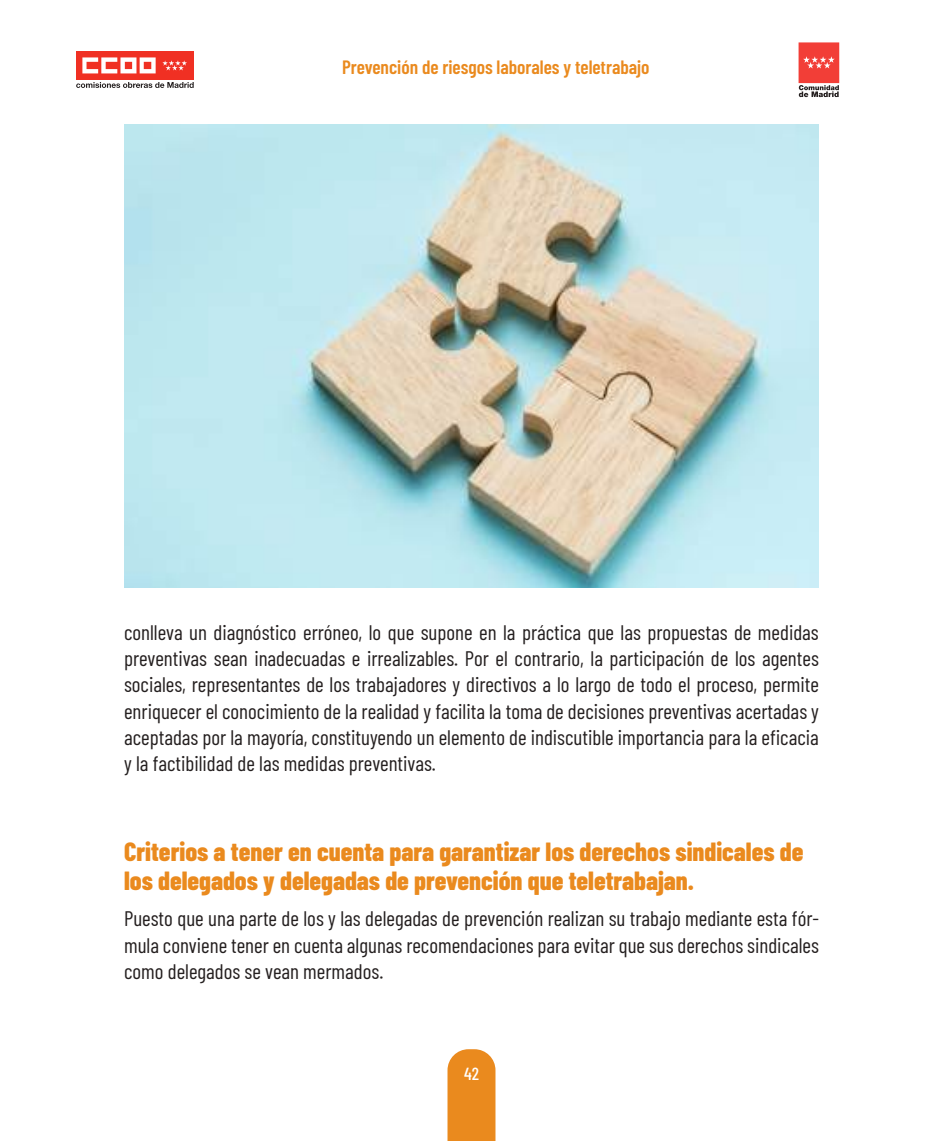
<style>
.page{position:relative;width:943px;height:1141px;background:#fff}
.page>*{position:absolute;margin:0;border:0;box-sizing:border-box;transform-origin:0 0}
.t1{font:800 26.25px/28.3px "Barlow Condensed";color:#ea8a1e}
.t2{font:21px/26.2px "Barlow Condensed";color:#241f1f;text-align:justify}
.t3{font:600 19.25px "Barlow Condensed";color:#ea8a1e}
.t4{font:500 17.5px "Barlow Condensed";color:#fff}
</style>
<div class="page">
<div style="left:447px;top:1049px;width:48px;height:92px;background:#ea8a1e"></div>
<svg style="left:76px;top:82px;width:118px;height:6px"></svg>
<div style="left:76px;top:51px;width:118px;height:29px;background:#f03023"></div>
<svg style="left:82px;top:57px;width:74px;height:16px"></svg>
<svg style="left:162px;top:60px;width:25px;height:11px"></svg>
<div style="left:799px;top:43px;width:39px;height:40px;background:#f23e37"></div>
<div style="left:798px;top:43px;width:41px;height:40px;border:1px solid #f23e37"></div>
<svg style="left:803px;top:56px;width:31px;height:13px"></svg>
<svg style="left:798px;top:85px;width:40px;height:12px"></svg>
<img style="left:124px;top:124px;width:695px;height:464px">
<p class="t3" style="left:342px;top:54px;width:309px">Prevención de riesgos laborales y teletrabajo</p>
<p class="t2" style="left:124px;top:618px;width:696px">conlleva un diagnóstico erróneo, lo que supone en la práctica que las propuestas de medidas preventivas sean inadecuadas e irrealizables. Por el contrario, la participación de los agentes sociales, representantes de los trabajadores y directivos a lo largo de todo el proceso, permite enriquecer el conocimiento de la realidad y facilita la toma de decisiones preventivas acertadas y aceptadas por la mayoría, constituyendo un elemento de indiscutible importancia para la eficacia y la factibilidad de las medidas preventivas.</p>
<p class="t1" style="left:124px;top:836px;width:681px">Criterios a tener en cuenta para garantizar los derechos sindicales de los delegados y delegadas de prevención que teletrabajan.</p>
<p class="t2" style="left:124px;top:904px;width:696px">Puesto que una parte de los y las delegadas de prevención realizan su trabajo mediante esta fór&shy;mula conviene tener en cuenta algunas recomendaciones para evitar que sus derechos sindicales como delegados se vean mermados.</p>
<p class="t4" style="left:464px;top:1061px;width:16px">42</p>
</div>
